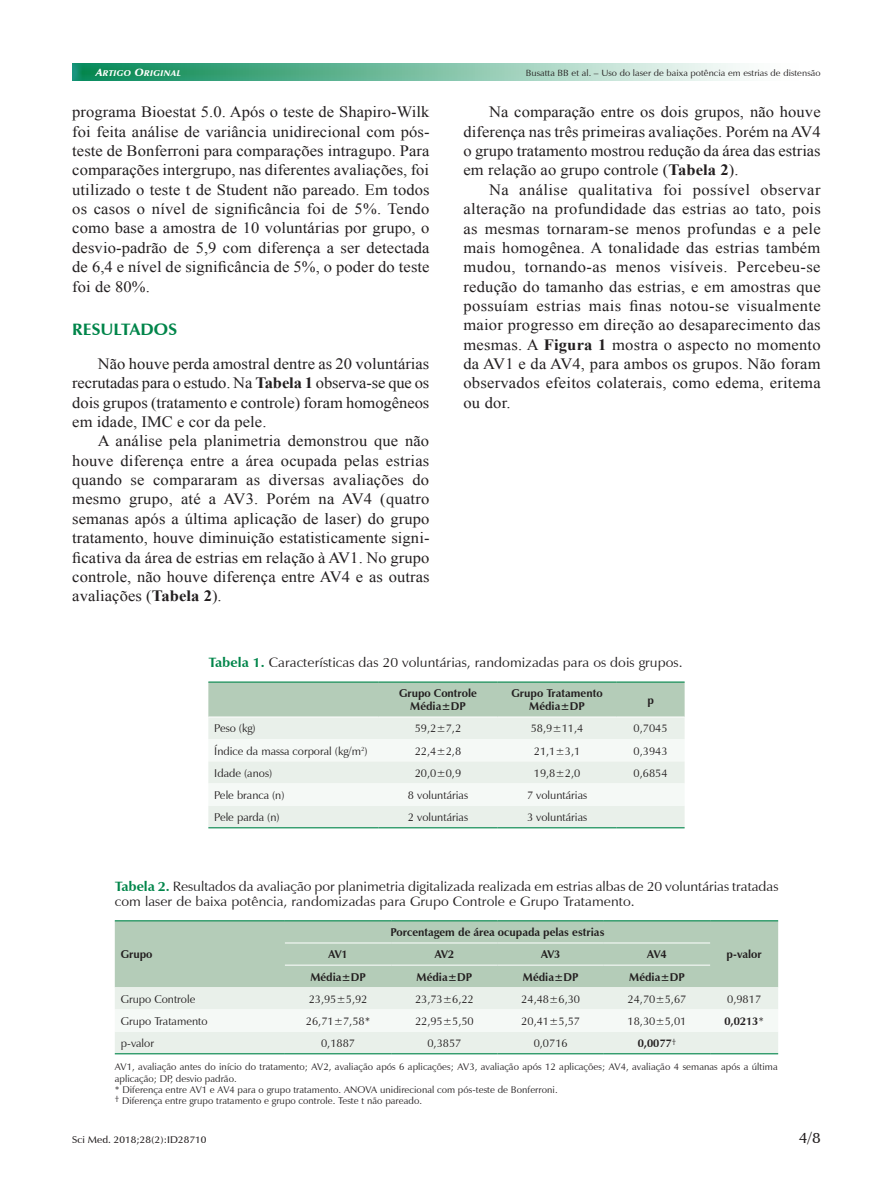
<style>
.page{position:relative;width:893px;height:1191px;background:#fff}
.page>*{position:absolute;margin:0;border:0;box-sizing:border-box;transform-origin:0 0}
.t1{font:700 16.5px "Zapf Humanist 601 BT";letter-spacing:.005em;color:#00854a;scale:1.05 1}
.t2{font:15.75px/19.4px "Times New Roman";letter-spacing:.005em;color:#231f20;text-align:justify;scale:1.05 1}
.t3{font:600 15px "Zapf Humanist 601 BT";color:#231f20;scale:1.05 1}
.t4{font:13.5px/15px "Zapf Humanist 601 BT";letter-spacing:.005em;color:#231f20;scale:1.05 1}
.t5{font:11.25px "Zapf Humanist 601 BT";color:#231f20}
.t6{font:700 11.25px/12.8px "Zapf Humanist 601 BT";color:#231f20;text-align:center}
.t7{font:9.75px/11.2px "Zapf Humanist 601 BT";letter-spacing:.005em;color:#231f20}
.t8{font:600 9.75px "Zapf Humanist 601 BT";letter-spacing:.005em;color:#231f20;scale:1.05 1}
.t9{font:9px "Zapf Humanist 601 BT";letter-spacing:.005em;color:#231f20;scale:1.05 1}
.t10{font:8.4px "Zapf Humanist 601 BT Ultra Italic SC800";letter-spacing:.045em;color:#fff;scale:1.05 1}
.s1{font-size:10.5px}
.s2{font-weight:700}
.s3{font-weight:700;color:#00854a}
.s4{font-weight:400}
</style>
<div class="page">
<div style="left:83px;top:63px;width:738px;height:19px;background:#229b8f;opacity:.75"></div>
<div style="left:71px;top:63px;width:622px;height:19px;background:#229b8f;opacity:.75"></div>
<div style="left:115px;top:921px;width:663px;height:66px;background:#b4ccb8"></div>
<div style="left:115px;top:987px;width:663px;height:66px;background:#e9f0ea"></div>
<div style="left:115px;top:1009px;width:663px;height:22px;background:#f5f9f6"></div>
<hr style="left:115px;top:920px;width:170px;height:1px;background:#00854a">
<hr style="left:285px;top:920px;width:106px;height:1px;background:#00854a">
<hr style="left:391px;top:920px;width:106px;height:1px;background:#00854a">
<hr style="left:497px;top:920px;width:107px;height:1px;background:#00854a">
<hr style="left:604px;top:920px;width:106px;height:1px;background:#00854a">
<hr style="left:710px;top:920px;width:68px;height:1px;background:#00854a">
<hr style="left:115px;top:1053px;width:170px;height:1px;background:#00854a">
<hr style="left:285px;top:1053px;width:106px;height:1px;background:#00854a">
<hr style="left:391px;top:1053px;width:106px;height:1px;background:#00854a">
<hr style="left:497px;top:1053px;width:107px;height:1px;background:#00854a">
<hr style="left:604px;top:1053px;width:106px;height:1px;background:#00854a">
<hr style="left:710px;top:1053px;width:68px;height:1px;background:#00854a">
<hr style="left:285px;top:942px;width:106px;height:1px;background:#fff">
<hr style="left:391px;top:942px;width:106px;height:1px;background:#fff">
<hr style="left:497px;top:942px;width:107px;height:1px;background:#fff">
<hr style="left:604px;top:942px;width:106px;height:1px;background:#fff">
<hr style="left:285px;top:964px;width:106px;height:1px;background:#fff">
<hr style="left:391px;top:964px;width:106px;height:1px;background:#fff">
<hr style="left:497px;top:964px;width:107px;height:1px;background:#fff">
<hr style="left:604px;top:964px;width:106px;height:1px;background:#fff">
<div style="left:208px;top:682px;width:477px;height:34px;background:#b4ccb8"></div>
<div style="left:208px;top:717px;width:477px;height:110px;background:#e9f0ea"></div>
<svg style="left:208px;top:739px;width:477px;height:66px"></svg>
<hr style="left:208px;top:681px;width:170px;height:1px;background:#00854a">
<hr style="left:378px;top:681px;width:119px;height:1px;background:#00854a">
<hr style="left:497px;top:681px;width:120px;height:1px;background:#00854a">
<hr style="left:617px;top:681px;width:68px;height:1px;background:#00854a">
<hr style="left:208px;top:827px;width:170px;height:1px;background:#00854a">
<hr style="left:378px;top:827px;width:119px;height:1px;background:#00854a">
<hr style="left:497px;top:827px;width:120px;height:1px;background:#00854a">
<hr style="left:617px;top:827px;width:68px;height:1px;background:#00854a">
<p class="t10" style="left:96px;top:68px;width:83px"><span class="s1">A</span>RTIGO <span class="s1">O</span>RIGINAL</p>
<p class="t9" style="left:526px;top:67px;width:282px">Busatta BB et al. – Uso do laser de baixa potência em estrias de distensão</p>
<p class="t2" style="left:72px;top:102px;width:342px">programa Bioestat 5.0. Após o teste de Shapiro-Wilk foi feita análise de variância unidirecional com pós&shy;teste de Bonferroni para comparações intragupo. Para comparações intergrupo, nas diferentes avaliações, foi utilizado o teste t de Student não pareado. Em todos os casos o nível de significância foi de 5%. Tendo como base a amostra de 10 voluntárias por grupo, o desvio-padrão de 5,9 com diferença a ser detectada de 6,4 e nível de significância de 5%, o poder do teste foi de 80%.</p>
<p class="t1" style="left:72px;top:319px;width:101px">RESULTADOS</p>
<p class="t2" style="left:72px;top:354px;width:342px;text-indent:26px">Não houve perda amostral dentre as 20 voluntárias recrutadas para o estudo. Na <span class="s2">Tabela 1</span> observa-se que os dois grupos (tratamento e controle) foram homogêneos em idade, IMC e cor da pele.</p>
<p class="t2" style="left:72px;top:431px;width:342px;text-indent:26px">A análise pela planimetria demonstrou que não houve diferença entre a área ocupada pelas estrias quando se compararam as diversas avaliações do mesmo grupo, até a AV3. Porém na AV4 (quatro semanas após a última aplicação de laser) do grupo tratamento, houve diminuição estatisticamente signi&shy;ficativa da área de estrias em relação à AV1. No grupo controle, não houve diferença entre AV4 e as outras avaliações (<span class="s2">Tabela 2</span>).</p>
<p class="t2" style="left:463px;top:102px;width:342px;text-indent:26px">Na comparação entre os dois grupos, não houve diferença nas três primeiras avaliações. Porém na AV4 o grupo tratamento mostrou redução da área das estrias em relação ao grupo controle (<span class="s2">Tabela 2</span>).</p>
<p class="t2" style="left:463px;top:180px;width:342px;text-indent:26px">Na análise qualitativa foi possível observar alteração na profundidade das estrias ao tato, pois as mesmas tornaram-se menos profundas e a pele mais homogênea. A tonalidade das estrias também mudou, tornando-as menos visíveis. Percebeu-se redução do tamanho das estrias, e em amostras que possuíam estrias mais finas notou-se visualmente maior progresso em direção ao desaparecimento das mesmas. A <span class="s2">Figura 1</span> mostra o aspecto no momento da AV1 e da AV4, para ambos os grupos. Não foram observados efeitos colaterais, como edema, eritema ou dor.</p>
<p class="t4" style="left:208px;top:655px;width:453px"><span class="s3">Tabela 1.</span> Características das 20 voluntárias, randomizadas para os dois grupos.</p>
<p class="t6" style="left:399px;top:687px;width:79px">Grupo Controle<br>Média±DP</p>
<p class="t6" style="left:511px;top:687px;width:93px">Grupo Tratamento<br>Média±DP</p>
<p class="t6" style="left:647px;top:693px;width:8px">p</p>
<p class="t5" style="left:214px;top:721px;width:43px">Peso (kg)</p>
<p class="t5" style="left:415px;top:721px;width:48px">59,2±7,2</p>
<p class="t5" style="left:531px;top:721px;width:54px">58,9±11,4</p>
<p class="t5" style="left:634px;top:721px;width:35px">0,7045</p>
<p class="t5" style="left:214px;top:743px;width:155px">Índice da massa corporal (kg/m<sup>2</sup>)</p>
<p class="t5" style="left:415px;top:743px;width:48px">22,4±2,8</p>
<p class="t5" style="left:534px;top:743px;width:48px">21,1±3,1</p>
<p class="t5" style="left:634px;top:743px;width:35px">0,3943</p>
<p class="t5" style="left:214px;top:766px;width:59px">Idade (anos)</p>
<p class="t5" style="left:415px;top:766px;width:48px">20,0±0,9</p>
<p class="t5" style="left:534px;top:766px;width:48px">19,8±2,0</p>
<p class="t5" style="left:634px;top:766px;width:35px">0,6854</p>
<p class="t5" style="left:214px;top:788px;width:72px">Pele branca (n)</p>
<p class="t5" style="left:408px;top:788px;width:62px">8 voluntárias</p>
<p class="t5" style="left:527px;top:788px;width:62px">7 voluntárias</p>
<p class="t5" style="left:214px;top:810px;width:67px">Pele parda (n)</p>
<p class="t5" style="left:408px;top:810px;width:62px">2 voluntárias</p>
<p class="t5" style="left:527px;top:810px;width:62px">3 voluntárias</p>
<p class="t4" style="left:115px;top:878px;width:633px"><span class="s3">Tabela 2.</span> Resultados da avaliação por planimetria digitalizada realizada em estrias albas de 20 voluntárias tratadas com laser de baixa potência, randomizadas para Grupo Controle e Grupo Tratamento.</p>
<p class="t6" style="left:121px;top:948px;width:33px">Grupo</p>
<p class="t6" style="left:390px;top:926px;width:216px">Porcentagem de área ocupada pelas estrias</p>
<p class="t6" style="left:328px;top:948px;width:21px">AV1</p>
<p class="t6" style="left:435px;top:948px;width:21px">AV2</p>
<p class="t6" style="left:541px;top:948px;width:21px">AV3</p>
<p class="t6" style="left:647px;top:948px;width:21px">AV4</p>
<p class="t6" style="left:726px;top:948px;width:37px">p-valor</p>
<p class="t6" style="left:310px;top:970px;width:57px">Média±DP</p>
<p class="t6" style="left:417px;top:970px;width:57px">Média±DP</p>
<p class="t6" style="left:523px;top:970px;width:57px">Média±DP</p>
<p class="t6" style="left:629px;top:970px;width:57px">Média±DP</p>
<p class="t5" style="left:121px;top:991px;width:76px">Grupo Controle</p>
<p class="t5" style="left:309px;top:991px;width:60px">23,95±5,92</p>
<p class="t5" style="left:415px;top:991px;width:60px">23,73±6,22</p>
<p class="t5" style="left:521px;top:991px;width:60px">24,48±6,30</p>
<p class="t5" style="left:628px;top:991px;width:60px">24,70±5,67</p>
<p class="t5" style="left:727px;top:991px;width:35px">0,9817</p>
<p class="t5" style="left:121px;top:1014px;width:88px">Grupo Tratamento</p>
<p class="t5" style="left:306px;top:1014px;width:66px">26,71±7,58*</p>
<p class="t5" style="left:415px;top:1014px;width:60px">22,95±5,50</p>
<p class="t5" style="left:521px;top:1014px;width:60px">20,41±5,57</p>
<p class="t5" style="left:628px;top:1014px;width:60px">18,30±5,01</p>
<p class="t6" style="left:724px;top:1014px;width:41px">0,0213<span class="s4">*</span></p>
<p class="t5" style="left:121px;top:1036px;width:35px">p-valor</p>
<p class="t5" style="left:321px;top:1036px;width:35px">0,1887</p>
<p class="t5" style="left:427px;top:1036px;width:35px">0,3857</p>
<p class="t5" style="left:534px;top:1036px;width:35px">0,0716</p>
<p class="t6" style="left:638px;top:1036px;width:40px">0,0077<sup>†</sup></p>
<p class="t7" style="left:115px;top:1061px;width:664px">AV1, avaliação antes do início do tratamento; AV2, avaliação após 6 aplicações; AV3, avaliação após 12 aplicações; AV4, avaliação 4 semanas após a última aplicação; DP, desvio padrão.<br>* Diferença entre AV1 e AV4 para o grupo tratamento. ANOVA unidirecional com pós-teste de Bonferroni.<br><sup>†</sup> Diferença entre grupo tratamento e grupo controle. Teste t não pareado.</p>
<p class="t8" style="left:72px;top:1133px;width:129px">Sci Med. 2018;28(2):ID28710</p>
<p class="t3" style="left:799px;top:1128px;width:22px">4/8</p>
</div>
